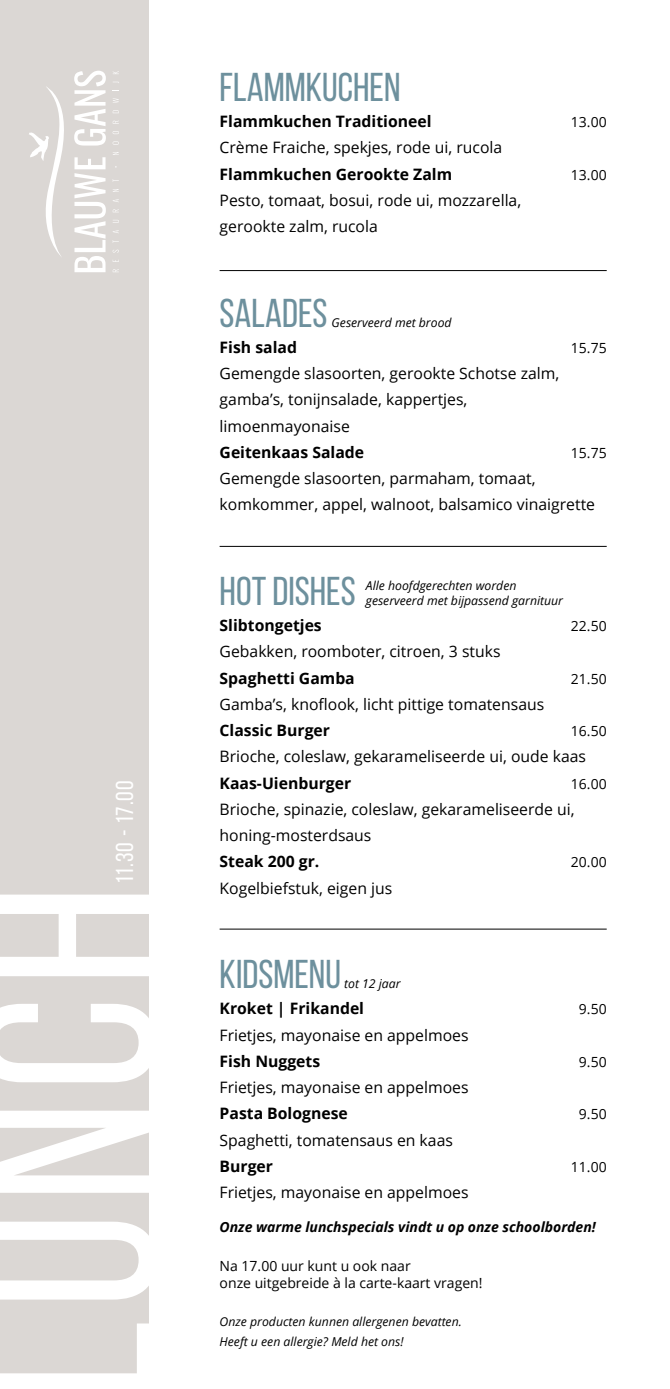
<style>
.page{position:relative;width:670px;height:1389px;background:#fff}
.page>*{position:absolute;margin:0;border:0;box-sizing:border-box;transform-origin:0 0}
.t1{font:249.03px "Bebas Neue";letter-spacing:.04em;color:#fff}
.t2{font:40.25px "Bebas Neue";color:#6d909d}
.t3{font:24.5px "Bebas Neue";letter-spacing:.02em;color:#fff}
.t4{font:15.75px/26.2px "Open Sans";color:#000}
.t5{font:700 15.75px "Open Sans";color:#000}
.t6{font:14px/17.5px "Open Sans";color:#000}
.t7{font:italic 700 14px "Open Sans";color:#000}
.t8{font:italic 12.25px/19.2px "Open Sans";color:#000}
</style>
<div class="page">
<div style="left:0;top:0;width:149px;height:1389px;background:#dbd7d4"></div>
<hr style="left:220px;top:270px;width:386px;height:1px;background:#000">
<hr style="left:220px;top:546px;width:386px;height:1px;background:#000">
<hr style="left:220px;top:929px;width:386px;height:1px;background:#000">
<svg style="left:29px;top:71px;width:77px;height:201px"></svg>
<svg style="left:113px;top:269px;width:6px;height:3px"></svg>
<svg style="left:113px;top:230px;width:6px;height:3px"></svg>
<svg style="left:113px;top:220px;width:6px;height:3px"></svg>
<svg style="left:113px;top:199px;width:6px;height:3px"></svg>
<svg style="left:113px;top:189px;width:6px;height:3px"></svg>
<svg style="left:113px;top:152px;width:6px;height:3px"></svg>
<svg style="left:113px;top:141px;width:6px;height:4px"></svg>
<svg style="left:113px;top:131px;width:6px;height:3px"></svg>
<svg style="left:113px;top:121px;width:6px;height:3px"></svg>
<svg style="left:113px;top:110px;width:6px;height:3px"></svg>
<svg style="left:113px;top:98px;width:6px;height:5px"></svg>
<svg style="left:113px;top:71px;width:6px;height:3px"></svg>
<h3 class="t3" style="left:111px;top:884px;width:105px;rotate:-90deg">11.30 - 17.00</h3>
<h1 class="t1" style="left:-66px;top:1403px;width:520px;rotate:-90deg">LUNCH</h1>
<h2 class="t2" style="left:220px;top:65px;width:182px">FLAMMKUCHEN</h2>
<p class="t5" style="left:220px;top:110px;width:213px">Flammkuchen Traditioneel</p>
<p class="t6" style="left:571px;top:113px;width:37px">13.00</p>
<p class="t4" style="left:220px;top:134px;width:284px">Crème Fraiche, spekjes, rode ui, rucola</p>
<p class="t5" style="left:220px;top:163px;width:234px">Flammkuchen Gerookte Zalm</p>
<p class="t6" style="left:571px;top:165px;width:37px">13.00</p>
<p class="t4" style="left:220px;top:187px;width:303px">Pesto, tomaat, bosui, rode ui, mozzarella, gerookte zalm, rucola</p>
<h2 class="t2" style="left:220px;top:291px;width:109px">SALADES</h2>
<p class="t8" style="left:332px;top:312px;width:121px">Geserveerd met brood</p>
<p class="t5" style="left:220px;top:336px;width:79px">Fish salad</p>
<p class="t6" style="left:571px;top:339px;width:37px">15.75</p>
<p class="t4" style="left:220px;top:360px;width:341px">Gemengde slasoorten, gerookte Schotse zalm, gamba’s, tonijnsalade, kappertjes, limoenmayonaise</p>
<p class="t5" style="left:220px;top:441px;width:146px">Geitenkaas Salade</p>
<p class="t6" style="left:571px;top:444px;width:37px">15.75</p>
<p class="t4" style="left:220px;top:465px;width:377px">Gemengde slasoorten, parmaham, tomaat, komkommer, appel, walnoot, balsamico vinaigrette</p>
<h2 class="t2" style="left:220px;top:569px;width:138px">HOT DISHES</h2>
<p class="t5" style="left:220px;top:614px;width:104px">Slibtongetjes</p>
<p class="t6" style="left:571px;top:617px;width:37px">22.50</p>
<p class="t4" style="left:220px;top:638px;width:282px">Gebakken, roomboter, citroen, 3 stuks</p>
<p class="t5" style="left:220px;top:667px;width:137px">Spaghetti Gamba</p>
<p class="t6" style="left:571px;top:669px;width:37px">21.50</p>
<p class="t4" style="left:220px;top:691px;width:326px">Gamba’s, knoflook, licht pittige tomatensaus</p>
<p class="t5" style="left:220px;top:719px;width:112px">Classic Burger</p>
<p class="t6" style="left:571px;top:722px;width:37px">16.50</p>
<p class="t4" style="left:220px;top:743px;width:368px">Brioche, coleslaw, gekarameliseerde ui, oude kaas</p>
<p class="t5" style="left:220px;top:772px;width:133px">Kaas-Uienburger</p>
<p class="t6" style="left:571px;top:774px;width:37px">16.00</p>
<p class="t4" style="left:220px;top:796px;width:356px">Brioche, spinazie, coleslaw, gekarameliseerde ui, honing-mosterdsaus</p>
<p class="t5" style="left:220px;top:851px;width:101px">Steak 200 gr.</p>
<p class="t6" style="left:571px;top:853px;width:37px">20.00</p>
<p class="t4" style="left:220px;top:874px;width:174px">Kogelbiefstuk, eigen jus</p>
<p class="t8" style="left:366px;top:578px;width:199px;line-height:14.9px">Alle hoofdgerechten worden geserveerd met bijpassend garnituur</p>
<h2 class="t2" style="left:220px;top:952px;width:123px">KIDSMENU</h2>
<p class="t8" style="left:344px;top:974px;width:58px">tot 12 jaar</p>
<p class="t5" style="left:220px;top:998px;width:146px">Kroket | Frikandel</p>
<p class="t6" style="left:579px;top:1000px;width:29px">9.50</p>
<p class="t4" style="left:220px;top:1021px;width:250px">Frietjes, mayonaise en appelmoes</p>
<p class="t5" style="left:220px;top:1050px;width:102px">Fish Nuggets</p>
<p class="t6" style="left:579px;top:1053px;width:29px">9.50</p>
<p class="t4" style="left:220px;top:1074px;width:250px">Frietjes, mayonaise en appelmoes</p>
<p class="t5" style="left:220px;top:1103px;width:130px">Pasta Bolognese</p>
<p class="t6" style="left:579px;top:1105px;width:29px">9.50</p>
<p class="t4" style="left:220px;top:1126px;width:235px">Spaghetti, tomatensaus en kaas</p>
<p class="t5" style="left:220px;top:1155px;width:55px">Burger</p>
<p class="t6" style="left:571px;top:1158px;width:37px">11.00</p>
<p class="t4" style="left:220px;top:1179px;width:250px">Frietjes, mayonaise en appelmoes</p>
<p class="t7" style="left:220px;top:1217px;width:378px">Onze warme lunchspecials vindt u op onze schoolborden!</p>
<p class="t6" style="left:220px;top:1257px;width:264px">Na 17.00 uur kunt u ook naar<br>onze uitgebreide à la carte-kaart vragen!</p>
<p class="t8" style="left:220px;top:1312px;width:244px">Onze producten kunnen allergenen bevatten.<br>Heeft u een allergie? Meld het ons!</p>
</div>
